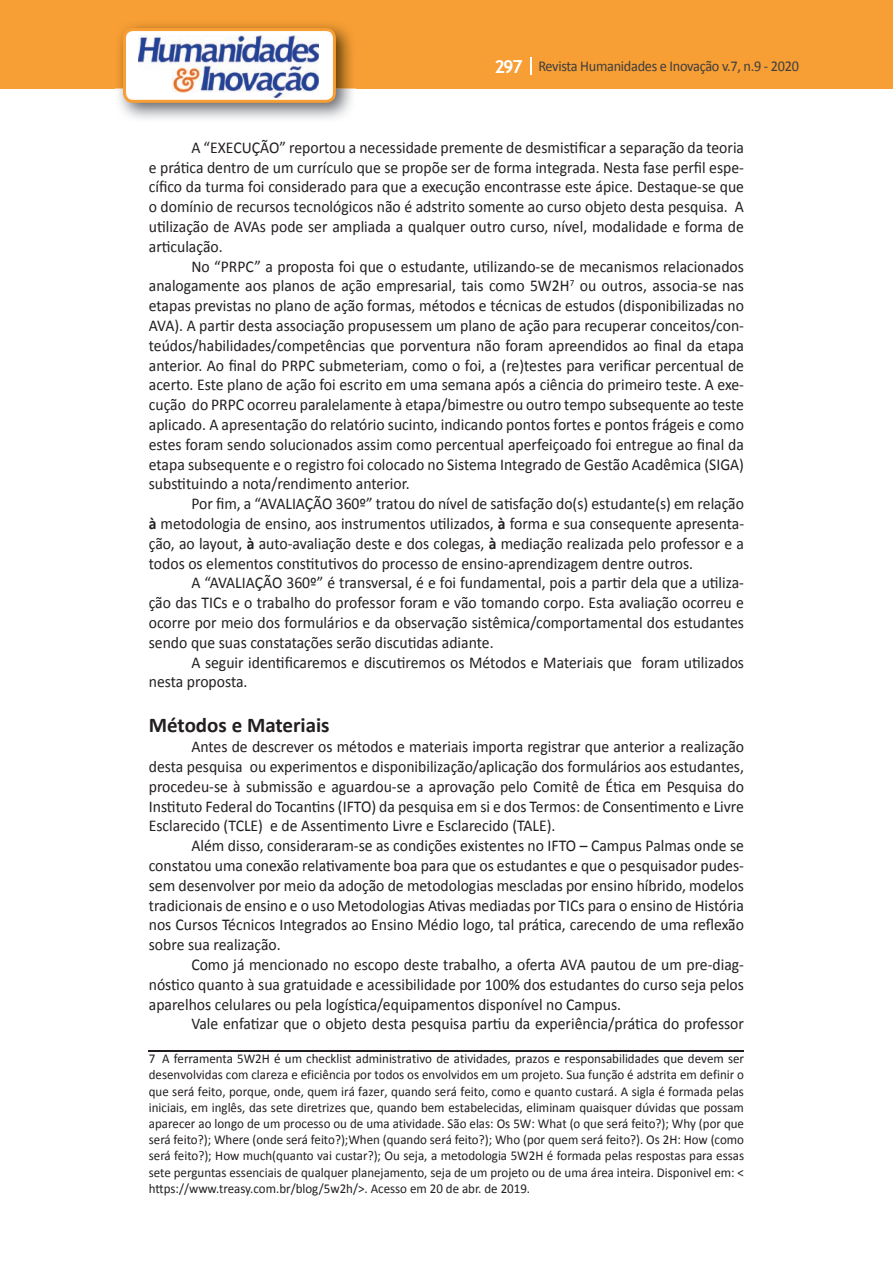
<style>
.page{position:relative;width:893px;height:1263px;background:#fff}
.page>*{position:absolute;margin:0;border:0;box-sizing:border-box;transform-origin:0 0}
.t1{font:700 21px "Calibri";color:#231f20}
.t2{font:16.5px/19.8px "Calibri";color:#231f20;text-align:justify;scale:.95 1}
.t3{font:15px "Calibri";letter-spacing:-.02em;color:#3e3e3f;scale:.95 1}
.t4{font:13.5px/16.2px "Calibri";color:#231f20;text-align:justify;scale:.96 1}
.s1{font-family:"Trebuchet MS";font-weight:700;font-size:18px;color:#fff}
.s2{font-weight:700}
</style>
<div class="page">
<div style="left:0;top:0;width:893px;height:88px;background:#f79e34"></div>
<svg style="left:530px;top:57px;width:2px;height:18px"></svg>
<img style="left:115px;top:24px;width:241px;height:95px">
<svg style="left:123px;top:28px;width:213px;height:75px"></svg>
<hr style="left:149px;top:1050px;width:595px;height:2px;background:#231f20">
<p class="t3" style="left:495px;top:57px;width:322px"><span class="s1">297</span> Revista Humanidades e Inovação v.7, n.9 - 2020</p>
<p class="t2" style="left:149px;top:137px;width:628px;text-indent:43px">A “EXECUÇÃO” reportou a necessidade premente de desmistificar a separação da teoria e prática dentro de um currículo que se propõe ser de forma integrada. Nesta fase perfil espe&shy;cífico da turma foi considerado para que a execução encontrasse este ápice. Destaque-se que o domínio de recursos tecnológicos não é adstrito somente ao curso objeto desta pesquisa. A utilização de AVAs pode ser ampliada a qualquer outro curso, nível, modalidade e forma de articulação.</p>
<p class="t2" style="left:149px;top:256px;width:628px;text-indent:43px">No “PRPC” a proposta foi que o estudante, utilizando-se de mecanismos relacionados analogamente aos planos de ação empresarial, tais como 5W2H<sup>7</sup> ou outros, associa-se nas etapas previstas no plano de ação formas, métodos e técnicas de estudos (disponibilizadas no AVA). A partir desta associação propusessem um plano de ação para recuperar conceitos/con&shy;teúdos/habilidades/competências que porventura não foram apreendidos ao final da etapa anterior. Ao final do PRPC submeteriam, como o foi, a (re)testes para verificar percentual de acerto. Este plano de ação foi escrito em uma semana após a ciência do primeiro teste. A exe&shy;cução do PRPC ocorreu paralelamente à etapa/bimestre ou outro tempo subsequente ao teste aplicado. A apresentação do relatório sucinto, indicando pontos fortes e pontos frágeis e como estes foram sendo solucionados assim como percentual aperfeiçoado foi entregue ao final da etapa subsequente e o registro foi colocado no Sistema Integrado de Gestão Acadêmica (SIGA) substituindo a nota/rendimento anterior.</p>
<p class="t2" style="left:149px;top:494px;width:628px;text-indent:43px">Por fim, a “AVALIAÇÃO 360º” tratou do nível de satisfação do(s) estudante(s) em relação <span class="s2">à</span> metodologia de ensino, aos instrumentos utilizados, <span class="s2">à</span> forma e sua consequente apresenta&shy;ção, ao layout, <span class="s2">à</span> auto-avaliação deste e dos colegas, <span class="s2">à</span> mediação realizada pelo professor e a todos os elementos constitutivos do processo de ensino-aprendizagem dentre outros.</p>
<p class="t2" style="left:149px;top:573px;width:628px;text-indent:43px">A “AVALIAÇÃO 360º” é transversal, é e foi fundamental, pois a partir dela que a utiliza&shy;ção das TICs e o trabalho do professor foram e vão tomando corpo. Esta avaliação ocorreu e ocorre por meio dos formulários e da observação sistêmica/comportamental dos estudantes sendo que suas constatações serão discutidas adiante.</p>
<p class="t2" style="left:149px;top:652px;width:628px;text-indent:43px">A seguir identificaremos e discutiremos os Métodos e Materiais que foram utilizados nesta proposta.</p>
<p class="t1" style="left:149px;top:712px;width:182px">Métodos e Materiais</p>
<p class="t2" style="left:149px;top:737px;width:628px;text-indent:43px">Antes de descrever os métodos e materiais importa registrar que anterior a realização desta pesquisa ou experimentos e disponibilização/aplicação dos formulários aos estudantes, procedeu-se à submissão e aguardou-se a aprovação pelo Comitê de Ética em Pesquisa do Instituto Federal do Tocantins (IFTO) da pesquisa em si e dos Termos: de Consentimento e Livre Esclarecido (TCLE) e de Assentimento Livre e Esclarecido (TALE).</p>
<p class="t2" style="left:149px;top:836px;width:628px;text-indent:43px">Além disso, consideraram-se as condições existentes no IFTO – Campus Palmas onde se constatou uma conexão relativamente boa para que os estudantes e que o pesquisador pudes&shy;sem desenvolver por meio da adoção de metodologias mescladas por ensino híbrido, modelos tradicionais de ensino e o uso Metodologias Ativas mediadas por TICs para o ensino de História nos Cursos Técnicos Integrados ao Ensino Médio logo, tal prática, carecendo de uma reflexão sobre sua realização.</p>
<p class="t2" style="left:149px;top:955px;width:628px;text-indent:43px">Como já mencionado no escopo deste trabalho, a oferta AVA pautou de um pre-diag&shy;nóstico quanto à sua gratuidade e acessibilidade por 100% dos estudantes do curso seja pelos aparelhos celulares ou pela logística/equipamentos disponível no Campus.</p>
<p class="t2" style="left:191px;top:1014px;width:583px">Vale enfatizar que o objeto desta pesquisa partiu da experiência/prática do professor</p>
<p class="t4" style="left:149px;top:1051px;width:622px">7 A ferramenta 5W2H é um checklist administrativo de atividades, prazos e responsabilidades que devem ser desenvolvidas com clareza e eficiência por todos os envolvidos em um projeto. Sua função é adstrita em definir o que será feito, porque, onde, quem irá fazer, quando será feito, como e quanto custará. A sigla é formada pelas iniciais, em inglês, das sete diretrizes que, quando bem estabelecidas, eliminam quaisquer dúvidas que possam aparecer ao longo de um processo ou de uma atividade. São elas: Os 5W: What (o que será feito?); Why (por que será feito?); Where (onde será feito?);When (quando será feito?); Who (por quem será feito?). Os 2H: How (como será feito?); How much(quanto vai custar?); Ou seja, a metodologia 5W2H é formada pelas respostas para essas sete perguntas essenciais de qualquer planejamento, seja de um projeto ou de uma área inteira. Disponivel em: &lt; https://www.treasy.com.br/blog/5w2h/&gt;. Acesso em 20 de abr. de 2019.</p>
</div>
